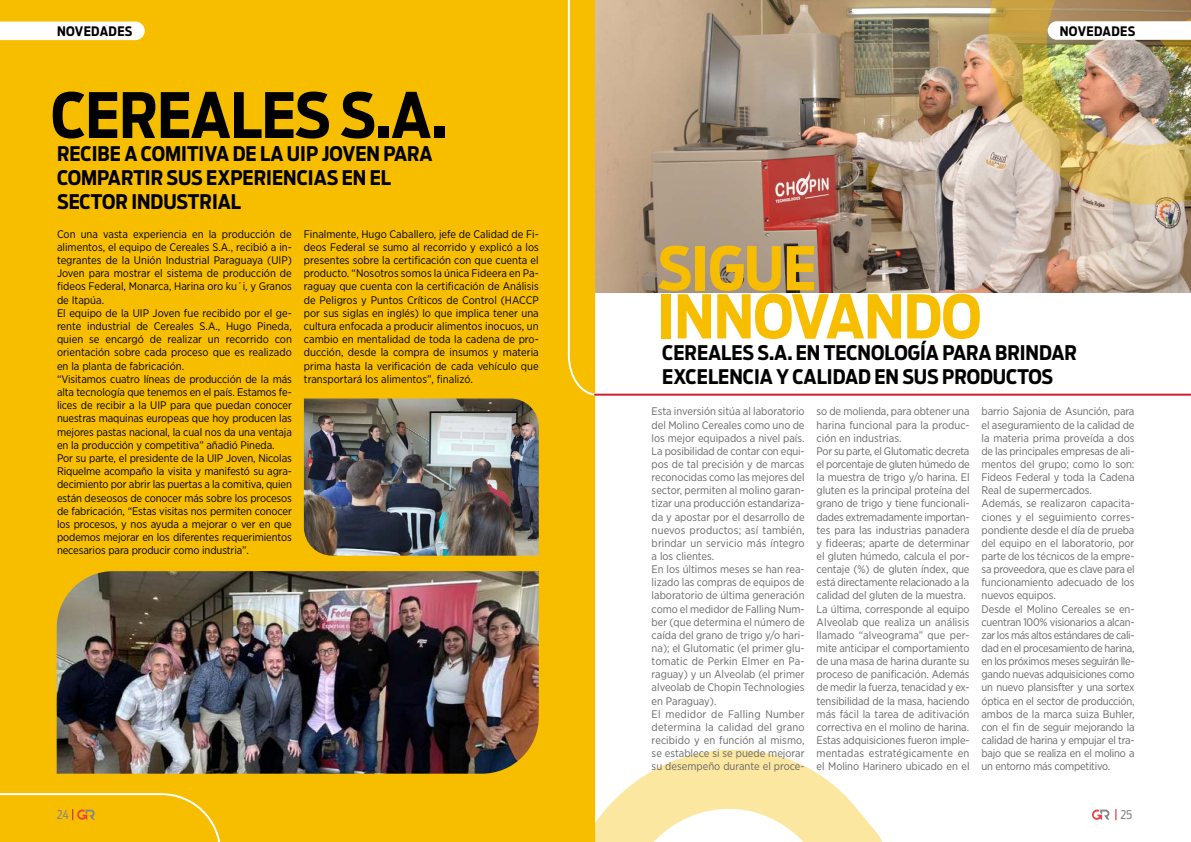
<style>
.page{position:relative;width:1191px;height:842px;background:#fff}
.page>*{position:absolute;margin:0;border:0;box-sizing:border-box;transform-origin:0 0}
.t1{font:700 61.9px "Antenna Cond";letter-spacing:-.01em;color:#000}
.t2{font:700 59.7px "Antenna Cond";letter-spacing:-.01em;color:#f7be00}
.t3{font:700 20px/24px "Antenna Cond";color:#000}
.t4{font:700 13px "Antenna Cond";letter-spacing:.03em;color:#000}
.t5{font:12px "Antenna Cond";color:#878787}
.t6{font:11px/13.2px "Gotham Narrow";letter-spacing:-.01em;color:#000}
.t7{font:10.9px/13.1px "Gotham Narrow";letter-spacing:-.01em;color:#666769}
</style>
<div class="page">
<svg style="left:1092px;top:809px;width:17px;height:11px"></svg>
<div style="left:0;top:0;width:595px;height:842px;background:#f7be00"></div>
<svg style="left:567px;top:0;width:54px;height:397px"></svg>
<img style="left:57px;top:571px;width:482px;height:203px">
<img style="left:304px;top:398px;width:235px;height:158px">
<svg style="left:0;top:792px;width:222px;height:50px;background:#f6bf0c"></svg>
<svg style="left:544px;top:731px;width:339px;height:111px"></svg>
<img style="left:595px;top:0;width:596px;height:292px">
<img style="left:966px;top:0;width:225px;height:229px">
<hr style="left:595px;top:394px;width:596px;height:2px;background:#cf1e30">
<div style="left:0;top:0;width:193px;height:300px;background:#f7be00"></div>
<svg style="left:1047px;top:21px;width:144px;height:19px"></svg>
<p class="t4" style="left:57px;top:24px;width:77px">NOVEDADES</p>
<p class="t4" style="left:1059px;top:23px;width:77px">NOVEDADES</p>
<h1 class="t1" style="left:51px;top:79px;width:397px">CEREALES S.A.</h1>
<h3 class="t3" style="left:57px;top:142px;width:377px">RECIBE A COMITIVA DE LA UIP JOVEN PARA<br>COMPARTIR SUS EXPERIENCIAS EN EL<br>SECTOR INDUSTRIAL</h3>
<p class="t6" style="left:57px;top:227px;width:236px">Con una vasta experiencia en la producción de alimentos, el equipo de Cereales S.A., recibió a in&shy;tegrantes de la Unión Industrial Paraguaya (UIP)<br>Joven para mostrar el sistema de producción de fideos Federal, Monarca, Harina oro ku´i, y Granos de Itapúa.<br>El equipo de la UIP Joven fue recibido por el ge&shy;rente industrial de Cereales S.A., Hugo Pineda, quien se encargó de realizar un recorrido con orientación sobre cada proceso que es realizado en la planta de fabricación.<br>“Visitamos cuatro líneas de producción de la más alta tecnología que tenemos en el país. Estamos fe&shy;lices de recibir a la UIP para que puedan conocer nuestras maquinas europeas que hoy producen las mejores pastas nacional, la cual nos da una ventaja en la producción y competitiva” añadió Pineda.<br>Por su parte, el presidente de la UIP Joven, Nicolas Riquelme acompaño la visita y manifestó su agra&shy;decimiento por abrir las puertas a la comitiva, quien están deseosos de conocer más sobre los procesos de fabricación, “Estas visitas nos permiten conocer los procesos, y nos ayuda a mejorar o ver en que podemos mejorar en los diferentes requerimientos necesarios para producir como industria”.</p>
<p class="t6" style="left:304px;top:227px;width:236px;text-align:justify">Finalmente, Hugo Caballero, jefe de Calidad de Fi&shy;deos Federal se sumo al recorrido y explicó a los presentes sobre la certificación con que cuenta el producto. “Nosotros somos la única Fideera en Pa&shy;raguay que cuenta con la certificación de Análisis de Peligros y Puntos Críticos de Control (HACCP por sus siglas en inglés) lo que implica tener una cultura enfocada a producir alimentos inocuos, un cambio en mentalidad de toda la cadena de pro&shy;ducción, desde la compra de insumos y materia prima hasta la verificación de cada vehículo que transportará los alimentos”, finalizó.</p>
<p class="t5" style="left:57px;top:808px;width:14px">24</p>
<h2 class="t2" style="left:657px;top:233px;width:160px">SIGUE</h2>
<h2 class="t2" style="left:657px;top:281px;width:325px">INNOVANDO</h2>
<h3 class="t3" style="left:662px;top:341px;width:416px">CEREALES S.A. EN TECNOLOGÍA PARA BRINDAR<br>EXCELENCIA Y CALIDAD EN SUS PRODUCTOS</h3>
<p class="t7" style="left:651px;top:405px;width:154px">Esta inversión sitúa al laboratorio del Molino Cereales como uno de los mejor equipados a nivel país.<br>La posibilidad de contar con equi&shy;pos de tal precisión y de marcas reconocidas como las mejores del sector, permiten al molino garan&shy;tizar una producción estandariza&shy;da y apostar por el desarrollo de nuevos productos; así también, brindar un servicio más íntegro a los clientes.<br>En los últimos meses se han rea&shy;lizado las compras de equipos de laboratorio de última generación como el medidor de Falling Num&shy;ber (que determina el número de caída del grano de trigo y/o hari&shy;na); el Glutomatic (el primer glu&shy;tomatic de Perkin Elmer en Pa&shy;raguay) y un Alveolab (el primer alveolab de Chopin Technologies en Paraguay).<br>El medidor de Falling Number determina la calidad del grano recibido y en función al mismo, se establece si se puede mejorar su desempeño durante el proce-</p>
<p class="t7" style="left:816px;top:405px;width:154px">so de molienda, para obtener una harina funcional para la produc&shy;ción en industrias.<br>Por su parte, el Glutomatic decreta el porcentaje de gluten húmedo de la muestra de trigo y/o harina. El gluten es la principal proteína del grano de trigo y tiene funcionali&shy;dades extremadamente importan&shy;tes para las industrias panadera y fideeras; aparte de determinar el gluten húmedo, calcula el por&shy;centaje (%) de gluten índex, que está directamente relacionado a la calidad del gluten de la muestra.<br>La última, corresponde al equipo<br>Alveolab que realiza un análisis llamado “alveograma” que per&shy;mite anticipar el comportamiento de una masa de harina durante su proceso de panificación. Además de medir la fuerza, tenacidad y ex&shy;tensibilidad de la masa, haciendo más fácil la tarea de aditivación correctiva en el molino de harina.<br>Estas adquisiciones fueron imple&shy;mentadas estratégicamente en el Molino Harinero ubicado en el</p>
<p class="t7" style="left:981px;top:405px;width:154px">barrio Sajonia de Asunción, para el aseguramiento de la calidad de la materia prima proveída a dos de las principales empresas de ali&shy;mentos del grupo; como lo son:<br>Fideos Federal y toda la Cadena<br>Real de supermercados.<br>Además, se realizaron capacita&shy;ciones y el seguimiento corres&shy;pondiente desde el día de prueba del equipo en el laboratorio, por parte de los técnicos de la empre&shy;sa proveedora, que es clave para el funcionamiento adecuado de los nuevos equipos.<br>Desde el Molino Cereales se en&shy;cuentran 100% visionarios a alcan&shy;zar los más altos estándares de cali&shy;dad en el procesamiento de harina, en los próximos meses seguirán lle&shy;gando nuevas adquisiciones como un nuevo plansisfter y una sortex óptica en el sector de producción, ambos de la marca suiza Buhler, con el fin de seguir mejorando la calidad de harina y empujar el tra&shy;bajo que se realiza en el molino a un entorno más competitivo.</p>
<p class="t5" style="left:1120px;top:808px;width:14px">25</p>
</div>
